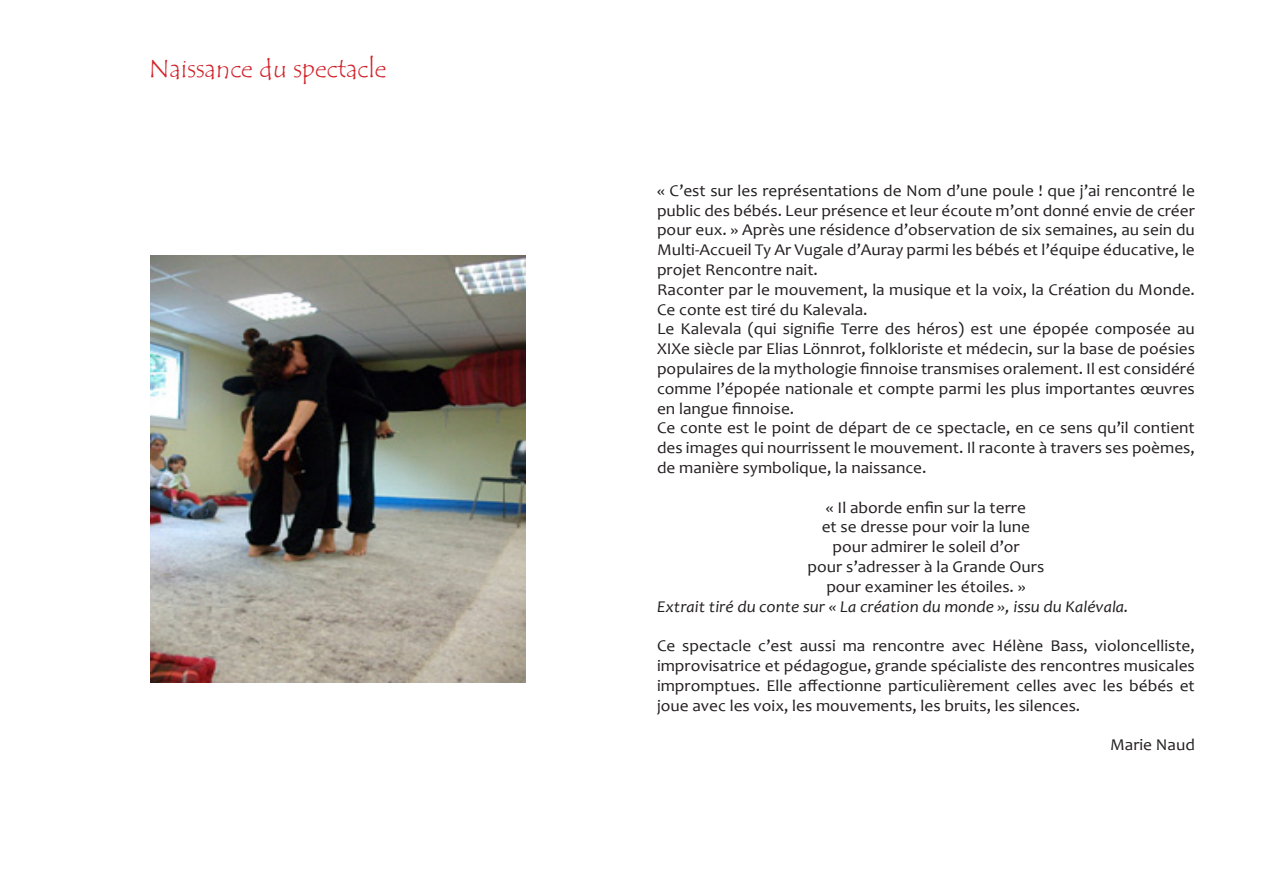
<style>
.page{position:relative;width:1263px;height:893px;background:#fff}
.page>*{position:absolute;margin:0;border:0;box-sizing:border-box;transform-origin:0 0}
.t1{font:25.5px "Tempus Sans ITC";color:#d1232a}
.t2{font:16.5px/19.8px "Candara";color:#231f20;text-align:justify;scale:1.05 1}
.t3{font:italic 16.5px "Candara";color:#231f20;scale:1.05 1}
</style>
<div class="page">
<img style="left:151px;top:255px;width:375px;height:427px">
<p class="t1" style="left:149px;top:52px;width:239px">Naissance du spectacle</p>
<p class="t2" style="left:657px;top:180px;width:514px">« C’est sur les représentations de Nom d’une poule ! que j’ai rencontré le public des bébés. Leur présence et leur écoute m’ont donné envie de créer pour eux. » Après une résidence d’observation de six semaines, au sein du Multi-Accueil Ty Ar Vugale d’Auray parmi les bébés et l’équipe éducative, le projet Rencontre nait.</p>
<p class="t2" style="left:657px;top:279px;width:514px">Raconter par le mouvement, la musique et la voix, la Création du Monde.<br>Ce conte est tiré du Kalevala.</p>
<p class="t2" style="left:657px;top:319px;width:514px">Le Kalevala (qui signifie Terre des héros) est une épopée composée au XIXe siècle par Elias Lönnrot, folkloriste et médecin, sur la base de poésies populaires de la mythologie finnoise transmises oralement. Il est considéré comme l’épopée nationale et compte parmi les plus importantes œuvres en langue finnoise.</p>
<p class="t2" style="left:657px;top:418px;width:514px">Ce conte est le point de départ de ce spectacle, en ce sens qu’il contient des images qui nourrissent le mouvement. Il raconte à travers ses poèmes, de manière symbolique, la naissance.</p>
<p class="t2" style="left:826px;top:497px;width:192px">« Il aborde enfin sur la terre</p>
<p class="t2" style="left:822px;top:517px;width:200px">et se dresse pour voir la lune</p>
<p class="t2" style="left:832px;top:537px;width:180px">pour admirer le soleil d’or</p>
<p class="t2" style="left:808px;top:557px;width:227px">pour s’adresser à la Grande Ours</p>
<p class="t2" style="left:826px;top:576px;width:191px">pour examiner les étoiles. »</p>
<p class="t3" style="left:657px;top:596px;width:451px">Extrait tiré du conte sur « La création du monde », issu du Kalévala.</p>
<p class="t2" style="left:657px;top:636px;width:514px">Ce spectacle c’est aussi ma rencontre avec Hélène Bass, violoncelliste, improvisatrice et pédagogue, grande spécialiste des rencontres musicales impromptues. Elle affectionne particulièrement celles avec les bébés et joue avec les voix, les mouvements, les bruits, les silences.</p>
<p class="t2" style="left:1110px;top:735px;width:82px">Marie Naud</p>
</div>
